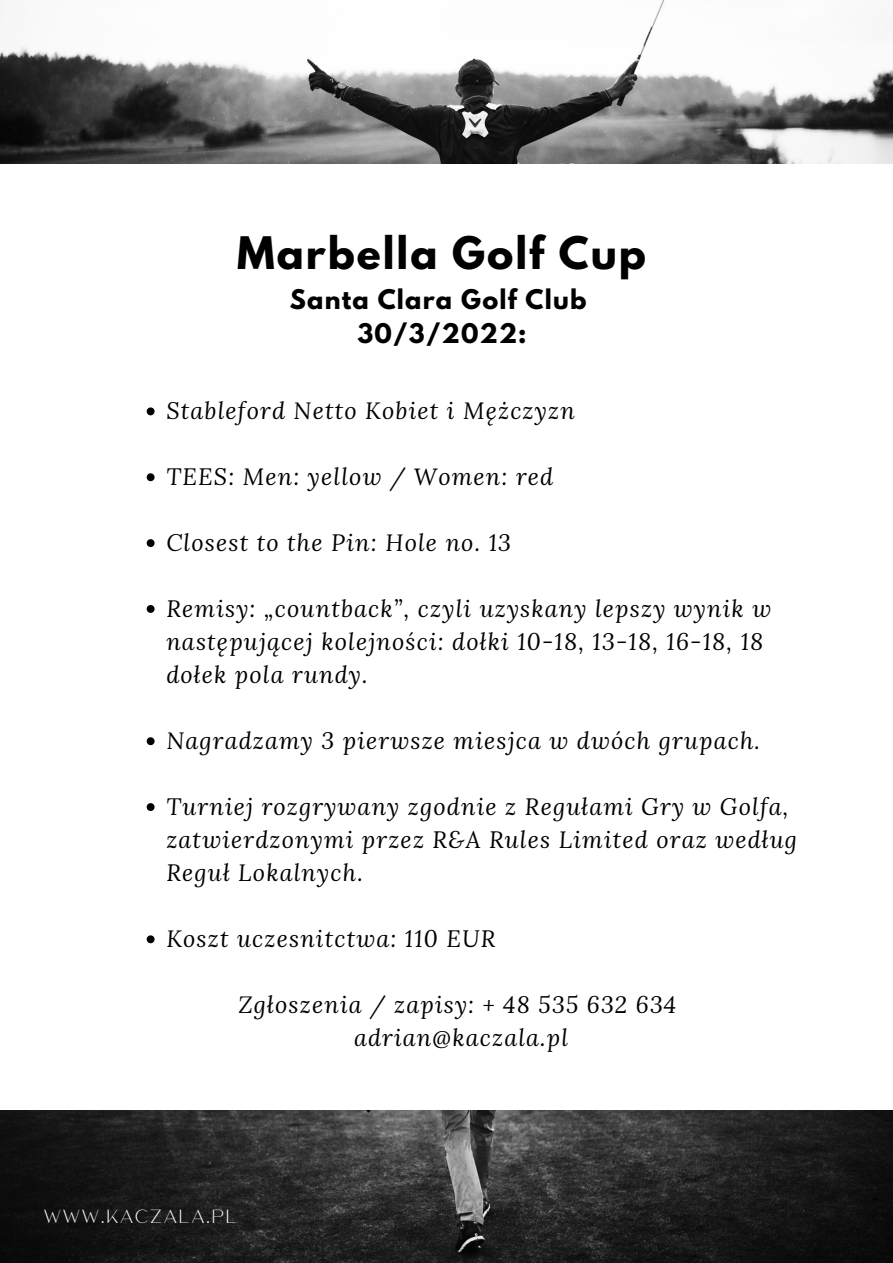
<style>
.page{position:relative;width:893px;height:1263px;background:#fff}
.page>*{position:absolute;margin:0;border:0;box-sizing:border-box;transform-origin:0 0}
.t1{font:700 39.75px "League Spartan";letter-spacing:.05em;color:#000}
.t2{font:700 24px "League Spartan";letter-spacing:.05em;color:#000}
.t3{font:italic 23.48px/33.2px "Lora";letter-spacing:.05em;color:#000}
.t4{font:300 20.25px "Athena";letter-spacing:.05em;color:#fff}
</style>
<div class="page">
<img style="left:0;top:0;width:893px;height:163px">
<img style="left:0;top:1110px;width:893px;height:153px">
<svg style="left:147px;top:407px;width:8px;height:8px"></svg>
<svg style="left:147px;top:473px;width:8px;height:8px"></svg>
<svg style="left:147px;top:539px;width:8px;height:8px"></svg>
<svg style="left:147px;top:605px;width:8px;height:8px"></svg>
<svg style="left:147px;top:737px;width:8px;height:8px"></svg>
<svg style="left:147px;top:803px;width:8px;height:8px"></svg>
<svg style="left:147px;top:935px;width:8px;height:8px"></svg>
<p class="t1" style="left:237px;top:234px;width:410px">Marbella Golf Cup</p>
<p class="t2" style="left:290px;top:288px;width:298px">Santa Clara Golf Club</p>
<p class="t2" style="left:357px;top:321px;width:171px">30/3/2022:</p>
<p class="t3" style="left:166px;top:394px;width:410px">Stableford Netto Kobiet i Mężczyzn</p>
<p class="t3" style="left:166px;top:460px;width:388px">TEES: Men: yellow / Women: red</p>
<p class="t3" style="left:166px;top:525px;width:346px">Closest to the Pin: Hole no. 13</p>
<p class="t3" style="left:166px;top:591px;width:606px">Remisy: „countback”, czyli uzyskany lepszy wynik w następującej kolejności: dołki 10-18, 13-18, 16-18, 18 dołek pola rundy.</p>
<p class="t3" style="left:166px;top:723px;width:595px">Nagradzamy 3 pierwsze miesjca w dwóch grupach.</p>
<p class="t3" style="left:166px;top:789px;width:632px">Turniej rozgrywany zgodnie z Regułami Gry w Golfa, zatwierdzonymi przez R&amp;A Rules Limited oraz według<br>Reguł Lokalnych.</p>
<p class="t3" style="left:166px;top:922px;width:331px">Koszt uczesnitctwa: 110 EUR</p>
<p class="t3" style="left:238px;top:987px;width:439px">Zgłoszenia / zapisy: + 48 535 632 634</p>
<p class="t3" style="left:354px;top:1021px;width:215px">adrian@kaczala.pl</p>
<p class="t4" style="left:43px;top:1208px;width:195px">WWW.KACZALA.PL</p>
</div>
